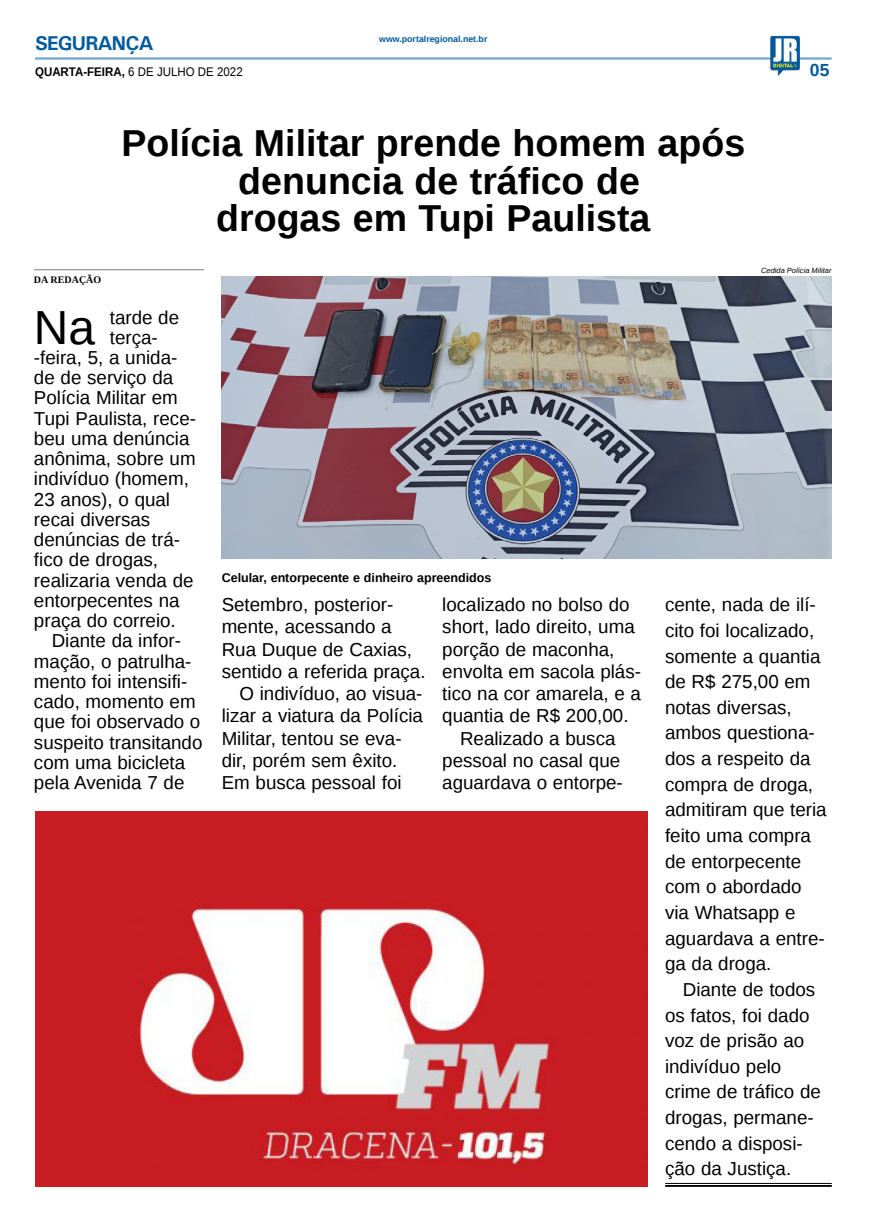
<style>
.page{position:relative;width:869px;height:1223px;background:#fff}
.page>*{position:absolute;margin:0;border:0;box-sizing:border-box;transform-origin:0 0}
.MATÉRIA{font:47.88px "Liberation Sans";color:#000}
.TÍTULO{font:700 37.5px "Liberation Sans";color:#000}
.TITULO_PG{font:700 20px "Univers";letter-spacing:-.04em;color:#005a9e}
.MATÉRIA-2{font:18.75px/25.6px "Liberation Sans";color:#000}
.TÍTULO-2{font:700 17.5px "Liberation Sans";color:#005a9e}
.LEGENDA{font:700 12.5px "Liberation Sans";color:#000}
.DATA_PG{font:12.5px "Liberation Sans";color:#000;scale:.92 1}
.CRÉDITO_NOME{font:700 10px "Liberation Serif";color:#000}
.DATA_PG-2{font:700 8.75px "Liberation Sans";color:#005a9e}
.CRÉDITO_FOTO{font:italic 7.5px "Liberation Sans";color:#000}
.s1{font-weight:700}
</style>
<div class="page">
<hr style="left:35px;top:57px;width:796px;height:3px;background:#005a9e">
<img style="left:769px;top:36px;width:30px;height:40px">
<img style="left:35px;top:811px;width:612px;height:375px">
<hr style="left:665px;top:1183px;width:166px;height:1px;background:#000101">
<hr style="left:665px;top:1184px;width:166px;height:2px;background:#000101">
<img style="left:221px;top:276px;width:610px;height:282px">
<hr style="left:34px;top:269px;width:170px;height:1px;background:#939598">
<p class="TITULO_PG" style="left:35px;top:31px;width:120px">SEGURANÇA</p>
<p class="DATA_PG" style="left:35px;top:65px;width:227px"><span class="s1">QUARTA-FEIRA,</span> 6 DE JULHO DE 2022</p>
<p class="DATA_PG-2" style="left:379px;top:33px;width:110px">www.portalregional.net.br</p>
<p class="TÍTULO" style="left:121px;top:117px;width:625px">Polícia Militar prende homem após</p>
<p class="TÍTULO" style="left:238px;top:155px;width:403px">denuncia de tráfico de</p>
<p class="TÍTULO" style="left:216px;top:192px;width:435px">drogas em Tupi Paulista</p>
<p class="TÍTULO-2" style="left:809px;top:58px;width:21px">05</p>
<p class="CRÉDITO_NOME" style="left:34px;top:273px;width:69px">DA REDAÇÃO</p>
<p class="MATÉRIA" style="left:34px;top:300px;width:63px">Na</p>
<p class="MATÉRIA-2" style="left:110px;top:305px;width:71px">tarde de</p>
<p class="MATÉRIA-2" style="left:110px;top:325px;width:49px">terça-</p>
<p class="MATÉRIA-2" style="left:34px;top:345px;width:145px">-feira, 5, a unida-</p>
<p class="MATÉRIA-2" style="left:34px;top:366px;width:141px">de de serviço da</p>
<p class="MATÉRIA-2" style="left:34px;top:386px;width:145px">Polícia Militar em</p>
<p class="MATÉRIA-2" style="left:34px;top:406px;width:163px">Tupi Paulista, rece-</p>
<p class="MATÉRIA-2" style="left:34px;top:426px;width:157px">beu uma denúncia</p>
<p class="MATÉRIA-2" style="left:34px;top:446px;width:163px">anônima, sobre um</p>
<p class="MATÉRIA-2" style="left:34px;top:467px;width:156px">indivíduo (homem,</p>
<p class="MATÉRIA-2" style="left:34px;top:487px;width:138px">23 anos), o qual</p>
<p class="MATÉRIA-2" style="left:34px;top:507px;width:118px">recai diversas</p>
<p class="MATÉRIA-2" style="left:34px;top:527px;width:147px">denúncias de trá-</p>
<p class="MATÉRIA-2" style="left:34px;top:548px;width:126px">fico de drogas,</p>
<p class="MATÉRIA-2" style="left:34px;top:568px;width:161px">realizaria venda de</p>
<p class="MATÉRIA-2" style="left:34px;top:588px;width:147px">entorpecentes na</p>
<p class="MATÉRIA-2" style="left:34px;top:608px;width:143px">praça do correio.</p>
<p class="MATÉRIA-2" style="left:34px;top:631px;width:170px;line-height:20.2px;text-indent:18px">Diante da infor&shy;mação, o patrulha&shy;mento foi intensifi&shy;cado, momento em que foi observado o suspeito transitando com uma bicicleta pela Avenida 7 de</p>
<p class="LEGENDA" style="left:221px;top:569px;width:271px">Celular, entorpecente e dinheiro apreendidos</p>
<p class="MATÉRIA-2" style="left:221px;top:594px;width:205px;line-height:22.2px">Setembro, posterior&shy;mente, acessando a<br>Rua Duque de Caxias, sentido a referida praça.</p>
<p class="MATÉRIA-2" style="left:221px;top:683px;width:203px;line-height:22.2px;text-indent:18px">O indivíduo, ao visua&shy;lizar a viatura da Polícia<br>Militar, tentou se eva&shy;dir, porém sem êxito.<br>Em busca pessoal foi</p>
<p class="MATÉRIA-2" style="left:442px;top:594px;width:200px;line-height:22.2px">localizado no bolso do short, lado direito, uma porção de maconha, envolta em sacola plás&shy;tico na cor amarela, e a quantia de R$ 200,00.</p>
<p class="MATÉRIA-2" style="left:442px;top:727px;width:182px;line-height:22.2px;text-align:center">Realizado a busca pessoal no casal que aguardava o entorpe-</p>
<p class="CRÉDITO_FOTO" style="left:760px;top:266px;width:72px">Cedida Polícia Militar</p>
<p class="MATÉRIA-2" style="left:664px;top:592px;width:163px">cente, nada de ilí&shy;cito foi localizado, somente a quantia de R$ 275,00 em notas diversas, ambos questiona&shy;dos a respeito da compra de droga, admitiram que teria feito uma compra de entorpecente com o abordado via Whatsapp e aguardava a entre&shy;ga da droga.</p>
<p class="MATÉRIA-2" style="left:664px;top:977px;width:157px;text-indent:18px">Diante de todos os fatos, foi dado voz de prisão ao indivíduo pelo crime de tráfico de drogas, permane&shy;cendo a disposi&shy;ção da Justiça.</p>
</div>
